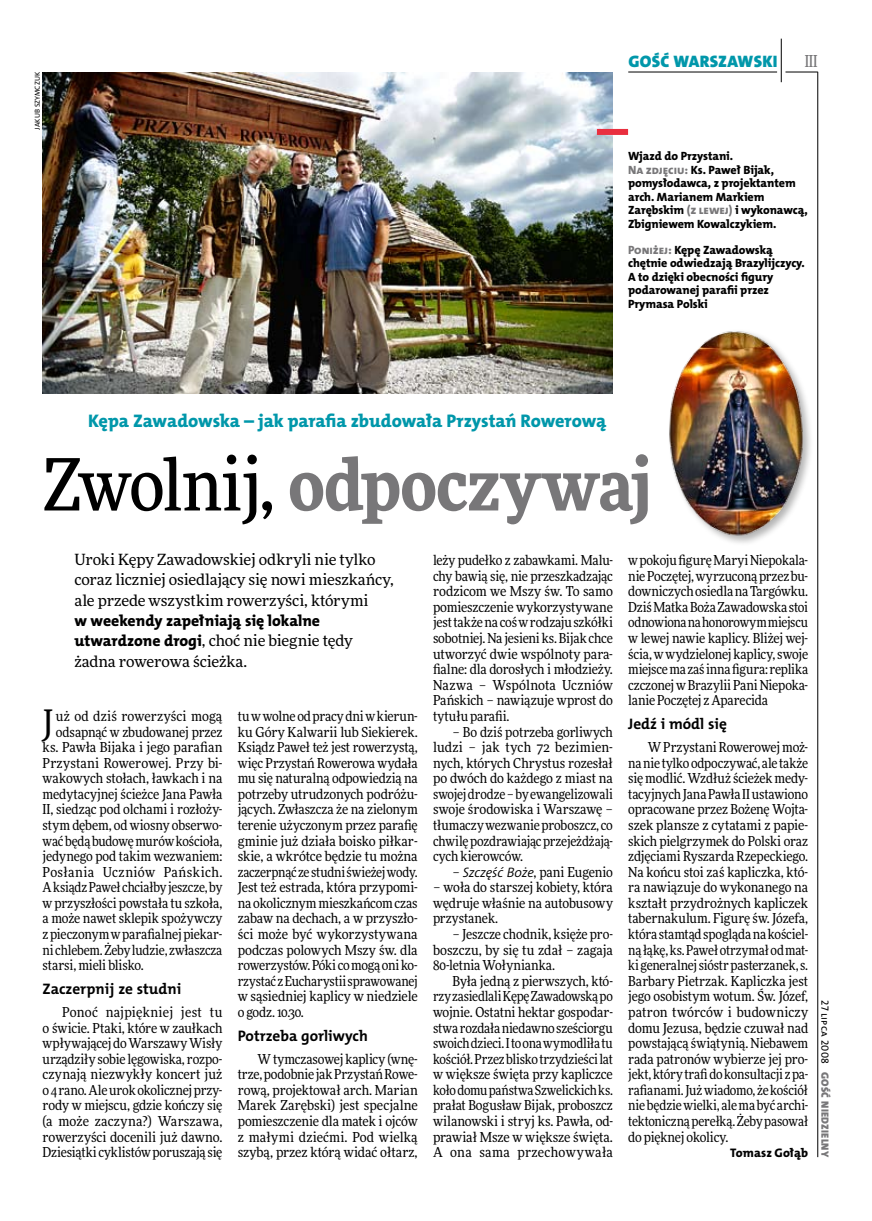
<style>
.page{position:relative;width:872px;height:1221px;background:#fff}
.page>*{position:absolute;margin:0;border:0;box-sizing:border-box;transform-origin:0 0}
.t1{font:900 72px "Freeday Narrow";letter-spacing:-.01em;color:#787779}
.t2{font:35.25px "Freeday Narrow News";color:#000}
.t3{font:18.3px "The Mix HP8 Ex Bld";color:#0097aa}
.t4{font:16.65px "The Mix HP9 Blk";letter-spacing:.02em;color:#0097aa}
.t5{font:500 16.5px "Freeday Narrow";color:#787779;scale:.9 1}
.t6{font:15.75px "The Mix HP8 Ex Bld";color:#000}
.t7{font:15.45px/20.4px "Freeday News";letter-spacing:-.01em;color:#000}
.t8{font:15.3px "The Mix HP7 Bld";color:#000}
.t9{font:13.8px/15.6px "Freeday Narrow News";letter-spacing:-.005em;color:#000;text-align:justify}
.t10{font:13.8px "Freeday Narrow News";letter-spacing:.025em;color:#000}
.t11{font:12.45px "The Mix HP8 Ex Bld";color:#000}
.t12{font:12px/13.5px "The Mix HP8 Ex Bld";letter-spacing:-.005em;color:#000}
.t13{font:10.5px "The Mix HP9 Blk";letter-spacing:.025em;color:#787779}
.t14{font:10.5px "The Mix HP5 Plain";letter-spacing:.015em;color:#000}
.t15{font:7.2px "The Mix HP5 Plain";letter-spacing:.005em;color:#000}
.s1{color:#787779}
.s2{font-weight:500;color:#000}
.s3{font-family:"The Mix HP8 Ex Bld";font-size:15.75px}
.s4{font-family:"The Mix HP4 Se Lig IT"}
</style>
<div class="page">
<hr style="left:817px;top:72px;width:1px;height:1084px;background:#000">
<hr style="left:781px;top:39px;width:1px;height:43px;background:#000">
<hr style="left:785px;top:72px;width:32px;height:1px;background:#000">
<hr style="left:628px;top:72px;width:149px;height:1px;background:#000">
<img style="left:43px;top:72px;width:570px;height:322px">
<div style="left:597px;top:129px;width:31px;height:6px;background:#e92f3f"></div>
<div style="left:666px;top:328px;width:180px;height:257px;background:#000;opacity:.3"></div>
<img style="left:666px;top:328px;width:139px;height:212px">
<p class="t15" style="left:33px;top:129px;width:58px;rotate:-90deg">Jakub Szymczuk</p>
<p class="t4" style="left:628px;top:50px;width:151px">GOŚĆ WARSZAWSKI</p>
<p class="t5" style="left:804px;top:50px;width:16px">III</p>
<p class="t12" style="left:628px;top:149px;width:181px">Wjazd do Przystani.<br><span class="s1">Na zdjęciu:</span> Ks. Paweł Bijak, pomysłodawca, z projektantem arch. Marianem Markiem<br>Zarębskim <span class="s1">(z lewej)</span> i wykonawcą,<br>Zbigniewem Kowalczykiem.</p>
<p class="t12" style="left:628px;top:243px;width:178px"><span class="s1">Poniżej:</span> Kępę Zawadowską chętnie odwiedzają Brazylijczycy.<br>A to dzięki obecności figury podarowanej parafii przez<br>Prymasa Polski</p>
<h3 class="t3" style="left:88px;top:409px;width:520px">Kępa Zawadowska – jak parafia zbudowała Przystań Rowerową</h3>
<h1 class="t1" style="left:43px;top:437px;width:610px"><span class="s2">Zwolnij,</span> odpoczywaj</h1>
<p class="t7" style="left:74px;top:548px;width:321px">Uroki Kępy Zawadowskiej odkryli nie tylko coraz liczniej osiedlający się nowi mieszkańcy, ale przede wszystkim rowerzyści, którymi</p>
<p class="t6" style="left:74px;top:610px;width:247px">w weekendy zapełniają się lokalne</p>
<p class="t7" style="left:74px;top:630px;width:280px"><span class="s3">utwardzone drogi</span>, choć nie biegnie tędy żadna rowerowa ścieżka.</p>
<p class="t9" style="left:433px;top:552px;width:181px">leży pudełko z zabawkami. Malu&shy;chy bawią się, nie przeszkadzając rodzicom we Mszy św. To samo pomieszczenie wykorzystywane jest także na coś wrodzaju szkółki sobotniej. Na jesieni ks. Bijak chce utworzyć dwie wspólnoty para&shy;fialne: dla dorosłych i młodzieży.<br>Nazwa – Wspólnota Uczniów Pańskich – nawiązuje wprost do tytułu parafii.</p>
<p class="t9" style="left:433px;top:723px;width:181px;text-indent:20px">– Bo dziś potrzeba gorliwych ludzi – jak tych 72 bezimien&shy;nych, których Chrystus rozesłał po dwóch do każdego z miast na swojej drodze – by ewangelizowali swoje środowiska i Warszawę – tłumaczy wezwanie proboszcz, co chwilę pozdrawiając przejeżdżają&shy;cych kierowców.</p>
<p class="t9" style="left:452px;top:863px;width:162px">– <span class="s4">Szczęść Boże</span>, pani Eugenio</p>
<p class="t9" style="left:433px;top:879px;width:181px">– woła do starszej kobiety, która wędruje właśnie na autobusowy przystanek.</p>
<p class="t9" style="left:433px;top:926px;width:181px;text-indent:20px">– Jeszcze chodnik, księże pro&shy;boszczu, by się tu zdał – zagaja 80-letnia Wołynianka.</p>
<p class="t9" style="left:433px;top:972px;width:181px;text-indent:20px">Była jedną z pierwszych, któ&shy;rzy zasiedlali Kępę Zawadowską po wojnie. Ostatni hektar gospodar&shy;stwa rozdała niedawno sześciorgu swoich dzieci. Ito ona wymodliła tu kościół. Przez blisko trzydzieści lat w większe święta przy kapliczce koło domu państwa Szwelickich ks. prałat Bogusław Bijak, proboszcz wilanowski i stryj ks. Pawła, od&shy;prawiał Msze w większe święta.<br>A ona sama przechowywała</p>
<p class="t9" style="left:628px;top:552px;width:181px">wpokoju figurę Maryi Niepokala&shy;nie Poczętej, wyrzuconą przez bu&shy;downiczych osiedla na Targówku.<br>Dziś Matka Boża Zawadowska stoi odnowiona na honorowym miejscu w lewej nawie kaplicy. Bliżej wej&shy;ścia, w wydzielonej kaplicy, swoje miejsce ma zaś inna figura: replika czczonej wBrazylii Pani Niepoka&shy;lanie Poczętej zAparecida</p>
<p class="t8" style="left:628px;top:714px;width:100px">Jedź i módl się</p>
<p class="t9" style="left:628px;top:739px;width:181px;text-indent:20px">WPrzystani Rowerowej moż&shy;na nie tylko odpoczywać, ale także się modlić. Wzdłuż ścieżek medy&shy;tacyjnych Jana Pawła II ustawiono opracowane przez Bożenę Wojta&shy;szek plansze z cytatami z papie&shy;skich pielgrzymek do Polski oraz zdjęciami Ryszarda Rzepeckiego.<br>Na końcu stoi zaś kapliczka, któ&shy;ra nawiązuje do wykonanego na kształt przydrożnych kapliczek tabernakulum. Figurę św. Józefa, która stamtąd spogląda na kościel&shy;ną łąkę, ks. Paweł otrzymał od mat&shy;ki generalnej sióstr pasterzanek, s.<br>Barbary Pietrzak. Kapliczka jest jego osobistym wotum. Św. Józef, patron twórców i budowniczy domu Jezusa, będzie czuwał nad powstającą świątynią. Niebawem rada patronów wybierze jej pro&shy;jekt, który trafi do konsultacji zpa&shy;rafianami. Już wiadomo, że kościół nie będzie wielki, ale ma być archi&shy;tektoniczną perełką. Żeby pasował do pięknej okolicy.</p>
<p class="t11" style="left:730px;top:1144px;width:79px">Tomasz Gołąb</p>
<h2 class="t2" style="left:43px;top:700px;width:13px">J</h2>
<p class="t9" style="left:56px;top:708px;width:168px">uż od dziś rowerzyści mogą</p>
<p class="t9" style="left:238px;top:708px;width:181px">tu wwolne od pracy dni wkierun&shy;ku Góry Kalwarii lub Siekierek.<br>Ksiądz Paweł też jest rowerzystą, więc Przystań Rowerowa wydała mu się naturalną odpowiedzią na potrzeby utrudzonych podróżu&shy;jących. Zwłaszcza że na zielonym terenie użyczonym przez parafię gminie już działa boisko piłkar&shy;skie, a wkrótce będzie tu można zaczerpnąć ze studni świeżej wody.<br>Jest też estrada, która przypomi&shy;na okolicznym mieszkańcom czas zabaw na dechach, a w przyszło&shy;ści może być wykorzystywana podczas polowych Mszy św. dla rowerzystów. Póki co mogą oni ko&shy;rzystać zEucharystii sprawowanej w sąsiedniej kaplicy w niedziele o godz. 10.30.</p>
<p class="t8" style="left:238px;top:1025px;width:132px">Potrzeba gorliwych</p>
<p class="t9" style="left:238px;top:1050px;width:181px;text-indent:20px">W tymczasowej kaplicy (wnę&shy;trze, podobnie jak Przystań Rowe&shy;rową, projektował arch. Marian Marek Zarębski) jest specjalne pomieszczenie dla matek i ojców z małymi dziećmi. Pod wielką szybą, przez którą widać ołtarz,</p>
<p class="t9" style="left:56px;top:723px;width:168px">odsapnąć w zbudowanej przez</p>
<p class="t9" style="left:43px;top:739px;width:181px">ks. Pawła Bijaka i jego parafian</p>
<p class="t9" style="left:43px;top:754px;width:181px">Przystani Rowerowej. Przy bi-</p>
<p class="t9" style="left:43px;top:770px;width:181px">wakowych stołach, ławkach i na</p>
<p class="t9" style="left:43px;top:786px;width:181px">medytacyjnej ścieżce Jana Pawła</p>
<p class="t9" style="left:43px;top:801px;width:181px">II, siedząc pod olchami i rozłoży-</p>
<p class="t9" style="left:43px;top:817px;width:181px">stym dębem, od wiosny obserwo-</p>
<p class="t9" style="left:43px;top:832px;width:181px">wać będą budowę murów kościoła,</p>
<p class="t9" style="left:43px;top:848px;width:181px">jedynego pod takim wezwaniem:</p>
<p class="t10" style="left:43px;top:863px;width:181px">Posłania Uczniów Pańskich.</p>
<p class="t9" style="left:43px;top:879px;width:181px">Aksiądz Paweł chciałby jeszcze, by</p>
<p class="t9" style="left:43px;top:895px;width:181px">w przyszłości powstała tu szkoła,</p>
<p class="t9" style="left:43px;top:910px;width:181px">a może nawet sklepik spożywczy</p>
<p class="t9" style="left:43px;top:926px;width:181px">zpieczonym wparafialnej piekar-</p>
<p class="t9" style="left:43px;top:941px;width:181px">ni chlebem. Żeby ludzie, zwłaszcza</p>
<p class="t9" style="left:43px;top:957px;width:103px">starsi, mieli blisko.</p>
<p class="t8" style="left:43px;top:979px;width:140px">Zaczerpnij ze studni</p>
<p class="t9" style="left:43px;top:1004px;width:181px;text-indent:20px">Ponoć najpiękniej jest tu o świcie. Ptaki, które w zaułkach wpływającej do Warszawy Wisły urządziły sobie lęgowiska, rozpo&shy;czynają niezwykły koncert już o4 rano. Ale urok okolicznej przy&shy;rody w miejscu, gdzie kończy się (a może zaczyna?) Warszawa, rowerzyści docenili już dawno.<br>Dziesiątki cyklistów poruszają się</p>
<p class="t14" style="left:832px;top:1000px;width:65px;rotate:90deg">27 lipca 2008</p>
<p class="t13" style="left:832px;top:1071px;width:87px;rotate:90deg">GOŚĆ NIEDZIELNY</p>
</div>
